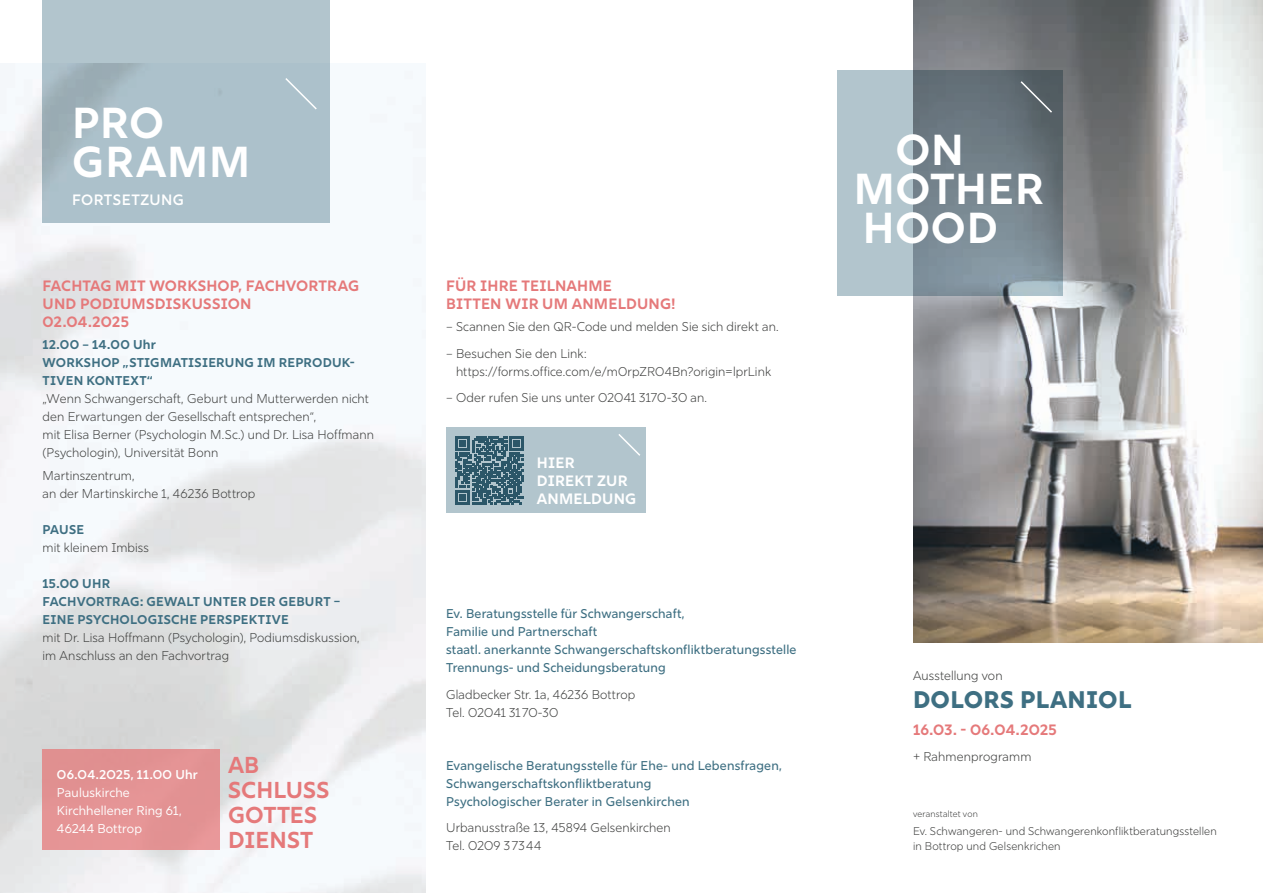
<style>
.page{position:relative;width:1263px;height:893px;background:#fff}
.page>*{position:absolute;margin:0;border:0;box-sizing:border-box;transform-origin:0 0}
.t1{font:700 43.35px/38.8px "Rig Sans";letter-spacing:.02em;color:#fff}
.t2{font:800 24px "Rig Sans";letter-spacing:.015em;color:#3e6f82}
.t3{font:700 22.95px/25px "Rig Sans";letter-spacing:.005em;color:#e5797a}
.t4{font:700 15px/18px "Rig Sans";letter-spacing:.01em;color:#e5797a}
.t5{font:700 15px/18px "Rig Sans";letter-spacing:.015em;color:#fff}
.t6{font:600 15px "Rig Sans";letter-spacing:.03em;color:#fff}
.t7{font:300 12.75px/18px "Rig Sans";letter-spacing:.01em;color:#404140}
.t8{font:500 12.75px/18px "Rig Sans";letter-spacing:.015em;color:#3e6f82}
.t9{font:700 12.75px/18px "Rig Sans";letter-spacing:.02em;color:#3e6f82}
.t10{font:12.75px/18px "Rig Sans";letter-spacing:.01em;color:#fff}
.t11{font:600 12.75px "Rig Sans";letter-spacing:.02em;color:#fff}
.t12{font:300 11.25px/15px "Rig Sans";letter-spacing:.015em;color:#404140}
.t13{font:300 9px "Rig Sans";letter-spacing:.02em;color:#404140}
</style>
<div class="page">
<img style="left:913px;top:0;width:350px;height:642px">
<svg style="left:838px;top:70px;width:225px;height:226px;background:#8898a1"></svg>
<svg style="left:1019px;top:80px;width:35px;height:34px"></svg>
<svg style="left:43px;top:0;width:287px;height:223px;background:#acc0c9"></svg>
<svg style="left:446px;top:428px;width:200px;height:85px;background:#94acb7"></svg>
<svg style="left:284px;top:76px;width:34px;height:35px"></svg>
<svg style="left:617px;top:432px;width:25px;height:25px"></svg>
<div style="left:43px;top:749px;width:177px;height:101px;background:#e39393"></div>
<h1 class="t1" style="left:72px;top:103px;width:179px">PRO<br>GRAMM</h1>
<p class="t6" style="left:72px;top:191px;width:113px">FORTSETZUNG</p>
<p class="t4" style="left:43px;top:277px;width:318px">FACHTAG MIT WORKSHOP, FACHVORTRAG<br>UND PODIUMSDISKUSSION<br>02.04.2025</p>
<p class="t9" style="left:43px;top:336px;width:313px">12.00 – 14.00 Uhr<br>WORKSHOP „STIGMATISIERUNG IM REPRODUK-<br>TIVEN KONTEXT“</p>
<p class="t7" style="left:43px;top:390px;width:333px">„Wenn Schwangerschaft, Geburt und Mutterwerden nicht den Erwartungen der Gesellschaft entsprechen“,<br>mit Elisa Berner (Psychologin M.Sc.) und Dr. Lisa Hoffmann (Psychologin), Universität Bonn</p>
<p class="t7" style="left:43px;top:466px;width:214px">Martinszentrum,<br>an der Martinskirche 1, 46236 Bottrop</p>
<p class="t9" style="left:43px;top:520px;width:43px">PAUSE</p>
<p class="t7" style="left:43px;top:538px;width:108px">mit kleinem Imbiss</p>
<p class="t9" style="left:43px;top:574px;width:299px">15.00 UHR<br>FACHVORTRAG: GEWALT UNTER DER GEBURT –<br>EINE PSYCHOLOGISCHE PERSPEKTIVE</p>
<p class="t7" style="left:43px;top:628px;width:319px">mit Dr. Lisa Hoffmann (Psychologin), Podiumsdiskussion, im Anschluss an den Fachvortrag</p>
<p class="t11" style="left:57px;top:767px;width:142px">06.04.2025, 11.00 Uhr</p>
<p class="t10" style="left:57px;top:784px;width:126px">Pauluskirche<br>Kirchhellener Ring 61,<br>46244 Bottrop</p>
<h3 class="t3" style="left:228px;top:753px;width:103px">AB<br>SCHLUSS<br>GOTTES<br>DIENST</h3>
<p class="t4" style="left:446px;top:277px;width:231px">FÜR IHRE TEILNAHME<br>BITTEN WIR UM ANMELDUNG!</p>
<p class="t7" style="left:446px;top:318px;width:334px">– Scannen Sie den QR-Code und melden Sie sich direkt an.</p>
<p class="t7" style="left:456px;top:344px;width:317px;text-indent:-10px">– Besuchen Sie den Link: https://forms.office.com/e/m0rpZR04Bn?origin=lprLink</p>
<p class="t7" style="left:446px;top:389px;width:262px">– Oder rufen Sie uns unter 02041 3170-30 an.</p>
<p class="t5" style="left:537px;top:454px;width:101px">HIER<br>DIREKT ZUR<br>ANMELDUNG</p>
<p class="t8" style="left:446px;top:605px;width:352px">Ev. Beratungsstelle für Schwangerschaft,<br>Familie und Partnerschaft<br>staatl. anerkannte Schwangerschaftskonfliktberatungsstelle Trennungs- und Scheidungsberatung</p>
<p class="t7" style="left:446px;top:686px;width:191px">Gladbecker Str. 1a, 46236 Bottrop<br>Tel. 02041 31 70-30</p>
<p class="t8" style="left:446px;top:757px;width:337px">Evangelische Beratungsstelle für Ehe- und Lebensfragen,<br>Schwangerschaftskonfliktberatung<br>Psychologischer Berater in Gelsenkirchen</p>
<p class="t7" style="left:446px;top:819px;width:226px">Urbanusstraße 13, 45894 Gelsenkirchen<br>Tel. 0209 3 73 44</p>
<h1 class="t1" style="left:854px;top:131px;width:191px;text-indent:42px">ON<br>MOTHER<br>HOOD</h1>
<p class="t7" style="left:913px;top:667px;width:91px">Ausstellung von</p>
<h2 class="t2" style="left:913px;top:685px;width:220px">DOLORS PLANIOL</h2>
<p class="t4" style="left:913px;top:721px;width:145px">16.03. - 06.04.2025</p>
<p class="t7" style="left:913px;top:748px;width:120px">+ Rahmenprogramm</p>
<p class="t13" style="left:913px;top:809px;width:66px">veranstaltet von</p>
<p class="t12" style="left:913px;top:824px;width:305px">Ev. Schwangeren- und Schwangerenkonfliktberatungsstellen in Bottrop und Gelsenkrichen</p>
</div>
